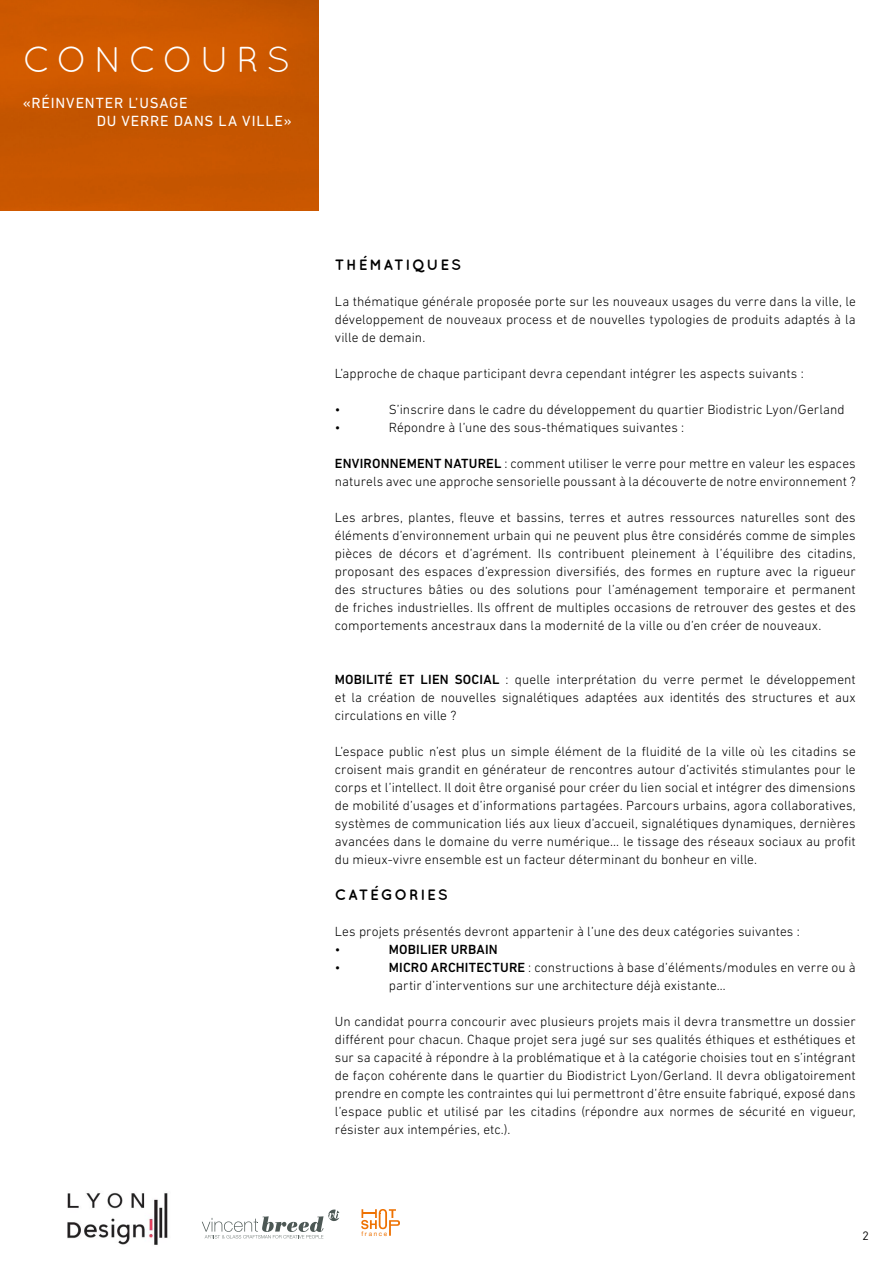
<style>
.page{position:relative;width:893px;height:1263px;background:#fff}
.page>*{position:absolute;margin:0;border:0;box-sizing:border-box;transform-origin:0 0}
.t1{font:36px "Quicksand";letter-spacing:.195em;color:#fff}
.t2{font:27px "Quicksand";letter-spacing:.195em;color:#fff}
.t3{font:15px "DIN Next LT Pro";letter-spacing:.055em;color:#fff}
.t4{font:700 15px "Quicksand";letter-spacing:.115em;color:#000}
.t5{font:300 13.5px/18px "DIN Next LT Pro";letter-spacing:.005em;color:#000;text-align:justify}
.t6{font:500 13.5px "DIN Next LT Pro";letter-spacing:.015em;color:#000}
.t7{font:12px "DIN";color:#000}
.t8{font:6.45px "Helvetica Neue";letter-spacing:.25em;color:#ee7203}
.s1{font-weight:500}
</style>
<div class="page">
<svg style="left:361px;top:1209px;width:39px;height:27px"></svg>
<svg style="left:202px;top:1209px;width:137px;height:29px"></svg>
<img style="left:67px;top:1192px;width:101px;height:53px">
<img style="left:0;top:0;width:318px;height:211px">
<p class="t1" style="left:23px;top:39px;width:269px">CONCOURS</p>
<p class="t3" style="left:23px;top:94px;width:167px">«RÉINVENTER L’USAGE</p>
<p class="t3" style="left:97px;top:112px;width:197px">DU VERRE DANS LA VILLE»</p>
<h2 class="t2" style="left:38px;top:83px;width:203px">CONCOURS</h2>
<p class="t4" style="left:335px;top:256px;width:128px">THÉMATIQUES</p>
<p class="t5" style="left:335px;top:292px;width:522px">La thématique générale proposée porte sur les nouveaux usages du verre dans la ville, le développement de nouveaux process et de nouvelles typologies de produits adaptés à la ville de demain.</p>
<p class="t5" style="left:335px;top:364px;width:470px">L’approche de chaque participant devra cependant intégrer les aspects suivants :</p>
<p class="t5" style="left:335px;top:400px;width:7px">•</p>
<p class="t5" style="left:389px;top:400px;width:457px">S’inscrire dans le cadre du développement du quartier Biodistric Lyon/Gerland</p>
<p class="t5" style="left:335px;top:418px;width:7px">•</p>
<p class="t5" style="left:389px;top:418px;width:297px">Répondre à l’une des sous-thématiques suivantes :</p>
<p class="t5" style="left:335px;top:454px;width:522px"><span class="s1">ENVIRONNEMENT NATUREL</span> : comment utiliser le verre pour mettre en valeur les espaces naturels avec une approche sensorielle poussant à la découverte de notre environnement ?</p>
<p class="t5" style="left:335px;top:508px;width:522px">Les arbres, plantes, fleuve et bassins, terres et autres ressources naturelles sont des éléments d’environnement urbain qui ne peuvent plus être considérés comme de simples pièces de décors et d’agrément. Ils contribuent pleinement à l’équilibre des citadins, proposant des espaces d’expression diversifiés, des formes en rupture avec la rigueur des structures bâties ou des solutions pour l’aménagement temporaire et permanent de friches industrielles. Ils offrent de multiples occasions de retrouver des gestes et des comportements ancestraux dans la modernité de la ville ou d’en créer de nouveaux.</p>
<p class="t5" style="left:335px;top:670px;width:522px"><span class="s1">MOBILITÉ ET LIEN SOCIAL</span> : quelle interprétation du verre permet le développement et la création de nouvelles signalétiques adaptées aux identités des structures et aux circulations en ville ?</p>
<p class="t5" style="left:335px;top:742px;width:522px">L’espace public n’est plus un simple élément de la fluidité de la ville où les citadins se croisent mais grandit en générateur de rencontres autour d’activités stimulantes pour le corps et l’intellect. Il doit être organisé pour créer du lien social et intégrer des dimensions de mobilité d’usages et d’informations partagées. Parcours urbains, agora collaboratives, systèmes de communication liés aux lieux d’accueil, signalétiques dynamiques, dernières avancées dans le domaine du verre numérique... le tissage des réseaux sociaux au profit du mieux-vivre ensemble est un facteur déterminant du bonheur en ville.</p>
<p class="t4" style="left:335px;top:886px;width:114px">CATÉGORIES</p>
<p class="t5" style="left:335px;top:922px;width:466px">Les projets présentés devront appartenir à l’une des deux catégories suivantes :</p>
<p class="t5" style="left:335px;top:940px;width:7px">•</p>
<p class="t6" style="left:389px;top:942px;width:110px">MOBILIER URBAIN</p>
<p class="t5" style="left:335px;top:958px;width:7px">•</p>
<p class="t5" style="left:389px;top:958px;width:468px"><span class="s1">MICRO ARCHITECTURE</span> : constructions à base d’éléments/modules en verre ou à</p>
<p class="t5" style="left:389px;top:976px;width:338px">partir d’interventions sur une architecture déjà existante…</p>
<p class="t5" style="left:335px;top:1012px;width:522px">Un candidat pourra concourir avec plusieurs projets mais il devra transmettre un dossier différent pour chacun. Chaque projet sera jugé sur ses qualités éthiques et esthétiques et sur sa capacité à répondre à la problématique et à la catégorie choisies tout en s’intégrant de façon cohérente dans le quartier du Biodistrict Lyon/Gerland. Il devra obligatoirement prendre en compte les contraintes qui lui permettront d’être ensuite fabriqué, exposé dans l’espace public et utilisé par les citadins (répondre aux normes de sécurité en vigueur, résister aux intempéries, etc.).</p>
<p class="t8" style="left:361px;top:1229px;width:27px">france</p>
<p class="t7" style="left:863px;top:1228px;width:8px">2</p>
</div>
